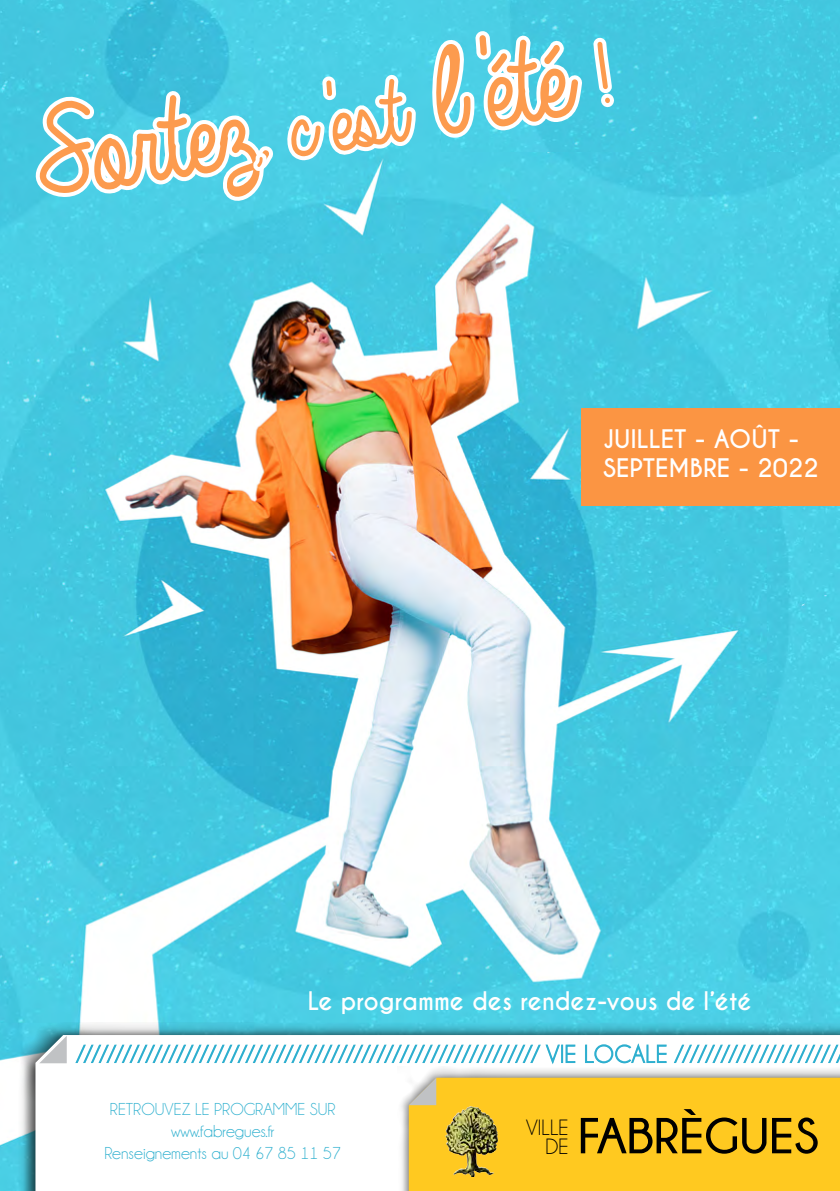
<style>
.page{position:relative;width:840px;height:1191px;background:#fff}
.page>*{position:absolute;margin:0;border:0;box-sizing:border-box;transform-origin:0 0}
.t1{font:130px "Always In My Heart";color:#fc9b4e;scale:.9 1}
.t2{font:700 50.4px "Champagne&Limousines";color:#000}
.t3{font:700 24px "Caviar Dreams";color:#fff;scale:.96 1}
.t4{font:700 24px/28.8px "Caviar Dreams";color:#fff}
.t5{font:22.4px/19.6px "Champagne&Limousines";color:#000;text-align:right}
.t6{font:17.4px/22px "Champagne&Limousines";color:#2fb0cf;text-align:center}
.s1{font-size:60px}
.s2{font-size:100px}
</style>
<div class="page">
<img style="left:0;top:0;width:839px;height:1191px">
<div style="left:18px;top:1022px;width:821px;height:169px;background:#000;opacity:.75"></div>
<svg style="left:35px;top:1035px;width:804px;height:156px"></svg>
<div style="left:397px;top:1066px;width:442px;height:125px;background:#000;opacity:.75"></div>
<div style="left:408px;top:1077px;width:431px;height:114px;background:#ffc920"></div>
<img style="left:435px;top:1102px;width:73px;height:75px">
<svg style="left:408px;top:1077px;width:28px;height:28px"></svg>
<svg style="left:39px;top:1035px;width:28px;height:28px"></svg>
<svg style="left:75px;top:1044px;width:500px;height:20px"></svg>
<svg style="left:584px;top:1043px;width:82px;height:20px"></svg>
<svg style="left:673px;top:1044px;width:166px;height:19px"></svg>
<div style="left:441px;top:0;width:398px;height:152px;background:#43c7e0"></div>
<svg style="left:29px;top:0;width:391px;height:240px"></svg>
<svg style="left:433px;top:0;width:187px;height:143px"></svg>
<div style="left:581px;top:408px;width:258px;height:98px;background:#fb9543"></div>
<h1 class="t1" style="left:11px;top:92px;width:633px;rotate:-9deg">Sortez<span class="s1">,</span> <span class="s2">c'est</span> l'été <span class="s2">!</span></h1>
<h3 class="t4" style="left:603px;top:425px;width:217px">juillet - Août - septembre - 2022</h3>
<h3 class="t3" style="left:307px;top:986px;width:463px">Le programme des rendez-vous de l’été</h3>
<p class="t6" style="left:104px;top:1098px;width:238px">retrouvez le programme sur www.fabregues.fr<br>Renseignements au 04 67 85 11 57</p>
<p class="t5" style="left:526px;top:1117px;width:44px">ville de</p>
<h2 class="t2" style="left:577px;top:1108px;width:242px">FABRÈGUES</h2>
</div>
